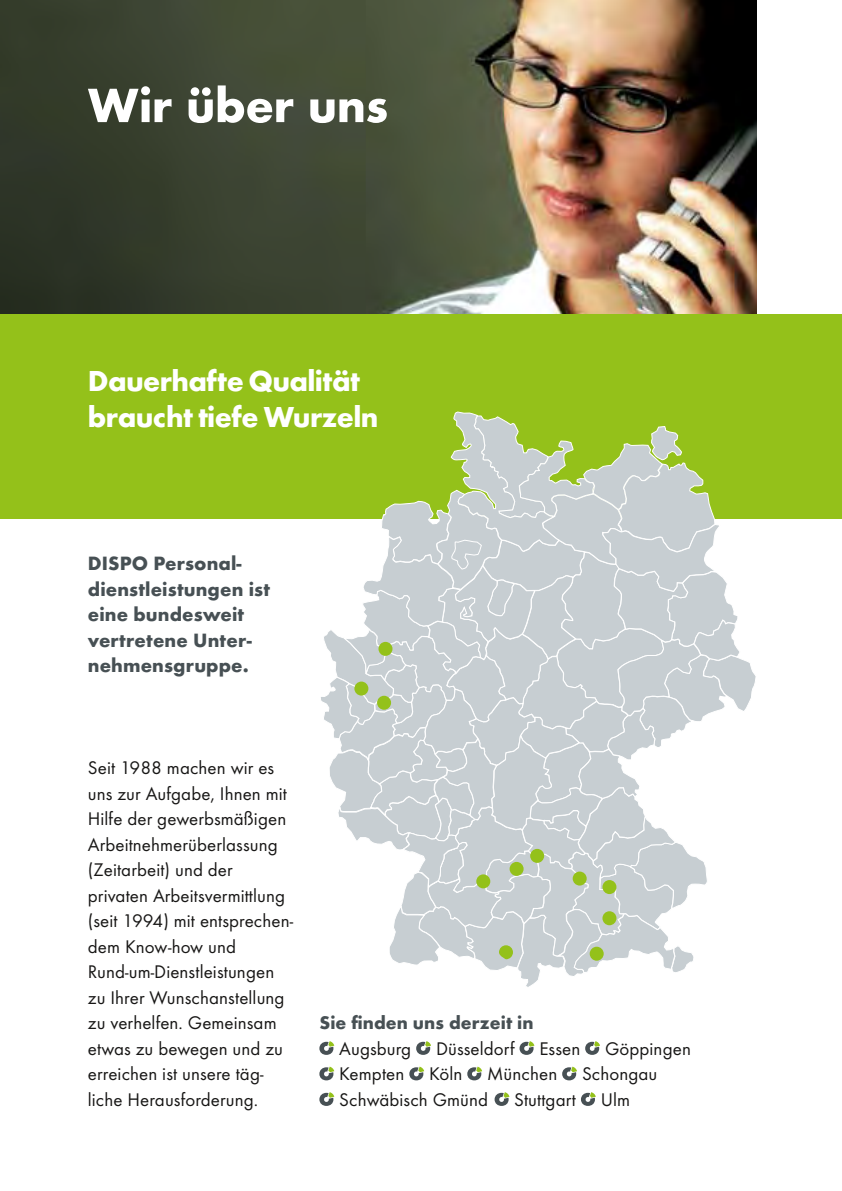
<style>
.page{position:relative;width:842px;height:1191px;background:#fff}
.page>*{position:absolute;margin:0;border:0;box-sizing:border-box;transform-origin:0 0}
.t1{font:700 50px "Futura T";letter-spacing:-.01em;color:#fff}
.t2{font:700 30px/36px "Futura T";letter-spacing:-.02em;color:#fff}
.t3{font:700 20px/25.6px "Futura T";letter-spacing:.005em;color:#475054}
.t4{font:19px/25.6px "Futura T";letter-spacing:.005em;color:#181716}
.t5{font:700 19px "Futura T";letter-spacing:.005em;color:#475054}
</style>
<div class="page">
<img style="left:0;top:0;width:757px;height:315px">
<div style="left:0;top:315px;width:842px;height:204px;background:#94c11a"></div>
<svg style="left:319px;top:1041px;width:15px;height:13px"></svg>
<svg style="left:416px;top:1041px;width:15px;height:13px"></svg>
<svg style="left:519px;top:1041px;width:15px;height:13px"></svg>
<svg style="left:585px;top:1041px;width:15px;height:13px"></svg>
<svg style="left:319px;top:1066px;width:15px;height:14px"></svg>
<svg style="left:409px;top:1066px;width:15px;height:14px"></svg>
<svg style="left:467px;top:1066px;width:15px;height:14px"></svg>
<svg style="left:562px;top:1066px;width:15px;height:14px"></svg>
<svg style="left:319px;top:1092px;width:15px;height:14px"></svg>
<svg style="left:495px;top:1092px;width:14px;height:14px"></svg>
<svg style="left:581px;top:1092px;width:15px;height:14px"></svg>
<svg style="left:321px;top:411px;width:435px;height:576px"></svg>
<div style="left:602px;top:911px;width:14px;height:14px;background:#94c11a;border-radius:50%"></div>
<div style="left:602px;top:880px;width:14px;height:14px;background:#94c11a;border-radius:50%"></div>
<div style="left:499px;top:945px;width:14px;height:14px;background:#94c11a;border-radius:50%"></div>
<div style="left:590px;top:946px;width:14px;height:14px;background:#94c11a;border-radius:50%"></div>
<div style="left:530px;top:849px;width:14px;height:14px;background:#94c11a;border-radius:50%"></div>
<div style="left:573px;top:871px;width:14px;height:14px;background:#94c11a;border-radius:50%"></div>
<div style="left:476px;top:874px;width:14px;height:14px;background:#94c11a;border-radius:50%"></div>
<div style="left:378px;top:642px;width:14px;height:14px;background:#94c11a;border-radius:50%"></div>
<div style="left:354px;top:681px;width:14px;height:14px;background:#94c11a;border-radius:50%"></div>
<div style="left:377px;top:695px;width:14px;height:14px;background:#94c11a;border-radius:50%"></div>
<div style="left:510px;top:862px;width:14px;height:14px;background:#94c11a;border-radius:50%"></div>
<h1 class="t1" style="left:88px;top:76px;width:302px">Wir über uns</h1>
<h2 class="t2" style="left:88px;top:363px;width:292px">Dauerhafte Qualität braucht tiefe Wurzeln</h2>
<p class="t3" style="left:88px;top:550px;width:184px">DISPO Personal&shy;dienstleistungen ist eine bundesweit vertretene Unter&shy;nehmensgruppe.</p>
<p class="t4" style="left:88px;top:755px;width:207px">Seit 1988 machen wir es uns zur Aufgabe, Ihnen mit<br>Hilfe der gewerbsmäßigen<br>Arbeitnehmerüberlassung (Zeitarbeit) und der privaten Arbeitsvermittlung (seit 1994) mit entsprechen&shy;dem Know-how und<br>Rund-um-Dienstleistungen zu Ihrer Wunschanstellung zu verhelfen. Gemeinsam etwas zu bewegen und zu erreichen ist unsere täg&shy;liche Herausforderung.</p>
<p class="t5" style="left:319px;top:1011px;width:216px">Sie finden uns derzeit in</p>
<p class="t4" style="left:339px;top:1035px;width:74px">Augsburg</p>
<p class="t4" style="left:436px;top:1035px;width:80px">Düsseldorf</p>
<p class="t4" style="left:539px;top:1035px;width:42px">Essen</p>
<p class="t4" style="left:605px;top:1035px;width:87px">Göppingen</p>
<p class="t4" style="left:339px;top:1061px;width:67px">Kempten</p>
<p class="t4" style="left:429px;top:1061px;width:35px">Köln</p>
<p class="t4" style="left:487px;top:1061px;width:72px">München</p>
<p class="t4" style="left:582px;top:1061px;width:77px">Schongau</p>
<p class="t4" style="left:339px;top:1086px;width:150px">Schwäbisch Gmünd</p>
<p class="t4" style="left:514px;top:1086px;width:63px">Stuttgart</p>
<p class="t4" style="left:601px;top:1086px;width:31px">Ulm</p>
</div>
